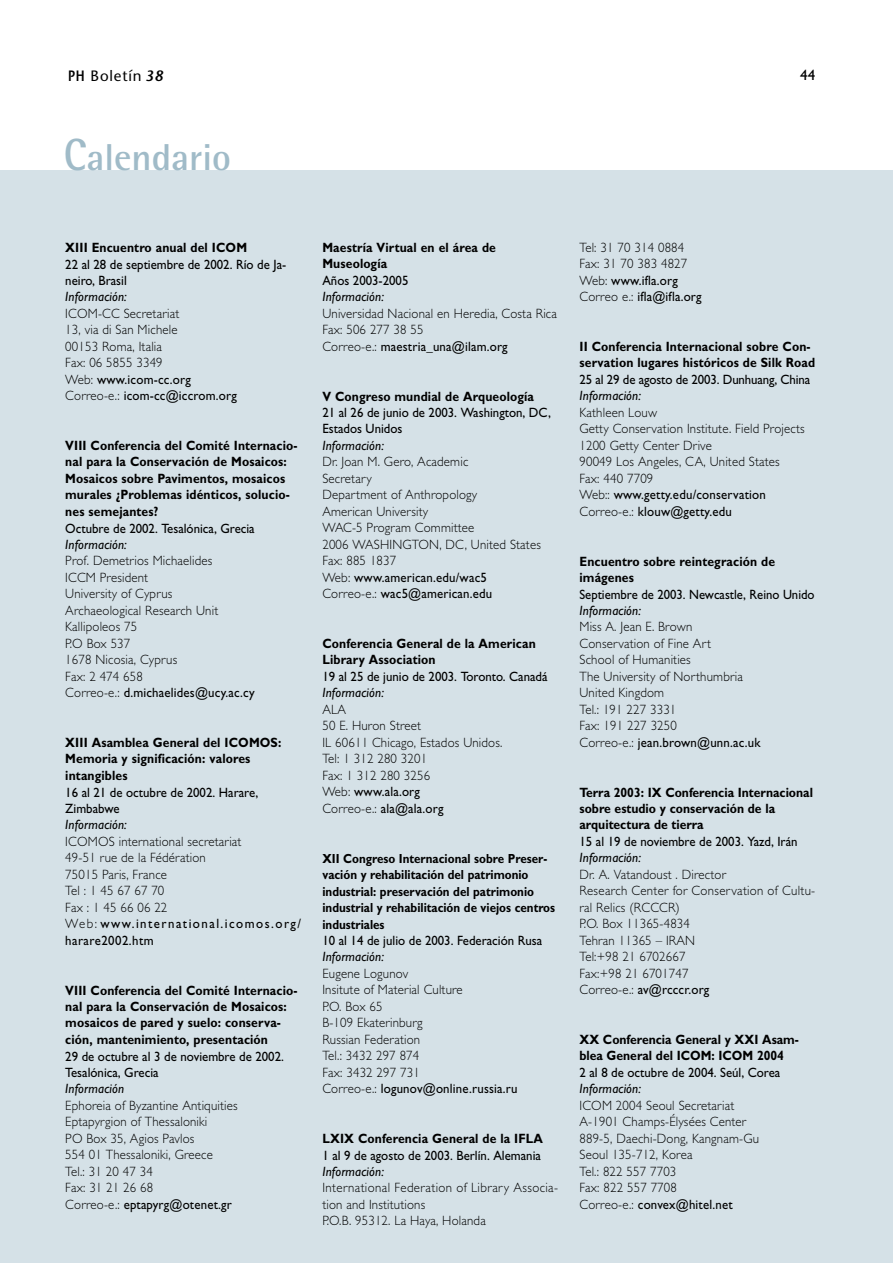
<style>
.page{position:relative;width:893px;height:1263px;background:#fff}
.page>*{position:absolute;margin:0;border:0;box-sizing:border-box;transform-origin:0 0}
.t1{font:700 37.5px "Rotis Semi Sans";color:#a0bbc8}
.t2{font:15px "Stone Sans";letter-spacing:.055em;color:#000}
.t3{font:15px "Gill Sans";color:#000}
.t4{font:300 13.5px/16.5px "Gill Sans";letter-spacing:.015em;color:#000;scale:.95 1}
.t5{font:700 13.5px/16.5px "Gill Sans";letter-spacing:.01em;color:#000;scale:.9 1}
.t6{font:13.5px/16.5px "Gill Sans";color:#000;scale:.95 1}
.t7{font:italic 13.5px "Gill Sans";letter-spacing:.015em;color:#000;scale:.95 1}
.t8{font:300 13.5px/16.5px "Gill Sans";letter-spacing:.035em;color:#000;scale:.95 1}
.t9{font:13.5px "Gill Sans";color:#000;scale:.94 1}
.t10{font:700 13.2px/16.5px "Gill Sans";color:#000;scale:.88 1}
.s1{font-weight:600}
.s2{font-weight:600;font-style:italic}
.s3{font-size:45px}
.s4{font-weight:400}
</style>
<div class="page">
<div style="left:0;top:170px;width:892px;height:1093px;background:#d5e1e7"></div>
<p class="t2" style="left:68px;top:71px;width:97px"><span class="s1">PH</span> Boletín <span class="s2">38</span></p>
<p class="t3" style="left:800px;top:69px;width:16px">44</p>
<h1 class="t1" style="left:64px;top:144px;width:169px"><span class="s3">C</span>alendario</h1>
<p class="t5" style="left:65px;top:241px;width:203px">XIII Encuentro anual del ICOM</p>
<p class="t6" style="left:65px;top:257px;width:234px">22 al 28 de septiembre de 2002. Río de Ja&shy;neiro, Brasil</p>
<p class="t7" style="left:65px;top:292px;width:66px">Información:</p>
<p class="t4" style="left:65px;top:307px;width:182px">ICOM-CC Secretariat<br>13, via di San Michele<br>00153 Roma, Italia<br>Fax: 06 5855 3349<br>Web: <span class="s4">www.icom-cc.org<br></span>Correo-e.: <span class="s4">icom-cc@iccrom.org</span></p>
<p class="t5" style="left:65px;top:439px;width:259px">VIII Conferencia del Comité Internacio&shy;nal para la Conservación de Mosaicos:<br>Mosaicos sobre Pavimentos, mosaicos murales ¿Problemas idénticos, solucio&shy;nes semejantes?</p>
<p class="t6" style="left:65px;top:521px;width:201px">Octubre de 2002. Tesalónica, Grecia</p>
<p class="t7" style="left:65px;top:539px;width:66px">Información:</p>
<p class="t4" style="left:65px;top:554px;width:201px">Prof. Demetrios Michaelides<br>ICCM President<br>University of Cyprus<br>Archaeological Research Unit<br>Kallipoleos 75<br>P.O Box 537<br>1678 Nicosia, Cyprus<br>Fax: 2 474 658<br>Correo-e.: <span class="s4">d.michaelides@ucy.ac.cy</span></p>
<p class="t5" style="left:65px;top:736px;width:241px">XIII Asamblea General del ICOMOS:<br>Memoria y significación: valores intangibles</p>
<p class="t6" style="left:65px;top:785px;width:204px">16 al 21 de octubre de 2002. Harare,<br>Zimbabwe</p>
<p class="t7" style="left:65px;top:820px;width:66px">Información:</p>
<p class="t4" style="left:65px;top:835px;width:250px">ICOMOS international secretariat<br>49-51 rue de la Fédération<br>75015 Paris, France<br>Tel : 1 45 67 67 70<br>Fax : 1 45 66 06 22<br>Web: <span class="s4">www.international.icomos.org/ harare2002.htm</span></p>
<p class="t5" style="left:65px;top:983px;width:259px">VIII Conferencia del Comité Internacio&shy;nal para la Conservación de Mosaicos: mosaicos de pared y suelo: conserva&shy;ción, mantenimiento, presentación</p>
<p class="t6" style="left:65px;top:1049px;width:231px">29 de octubre al 3 de noviembre de 2002.<br>Tesalónica, Grecia</p>
<p class="t7" style="left:65px;top:1084px;width:63px">Información</p>
<p class="t4" style="left:65px;top:1099px;width:183px">Ephoreia of Byzantine Antiquities<br>Eptapyrgion of Thessaloniki<br>PO Box 35, Agios Pavlos<br>554 01 Thessaloniki, Greece<br>Tel.: 31 20 47 34<br>Fax: 31 21 26 68<br>Correo-e.: <span class="s4">eptapyrg@otenet.gr</span></p>
<p class="t5" style="left:322px;top:241px;width:194px">Maestría Virtual en el área de<br>Museología</p>
<p class="t6" style="left:322px;top:274px;width:92px">Años 2003-2005</p>
<p class="t7" style="left:322px;top:292px;width:66px">Información:</p>
<p class="t4" style="left:322px;top:307px;width:248px">Universidad Nacional en Heredia, Costa Rica<br>Fax: 506 277 38 55<br>Correo-e.: <span class="s4">maestria_una@ilam.org</span></p>
<p class="t5" style="left:322px;top:389px;width:237px">V Congreso mundial de Arqueología</p>
<p class="t6" style="left:322px;top:406px;width:242px">21 al 26 de junio de 2003. Washington, DC,<br>Estados Unidos</p>
<p class="t7" style="left:322px;top:440px;width:66px">Información:</p>
<p class="t4" style="left:322px;top:455px;width:231px">Dr. Joan M. Gero, Academic<br>Secretary<br>Department of Anthropology<br>American University<br>WAC-5 Program Committee<br>2006 WASHINGTON, DC, United States<br>Fax: 885 1837<br>Web: <span class="s4">www.american.edu/wac5<br></span>Correo-e.: <span class="s4">wac5@american.edu</span></p>
<p class="t5" style="left:322px;top:637px;width:238px">Conferencia General de la American<br>Library Association</p>
<p class="t6" style="left:322px;top:670px;width:238px">19 al 25 de junio de 2003. Toronto. Canadá</p>
<p class="t7" style="left:322px;top:688px;width:66px">Información:</p>
<p class="t4" style="left:322px;top:703px;width:191px">ALA<br>50 E. Huron Street<br>IL 60611 Chicago, Estados Unidos.<br>Tel: 1 312 280 3201<br>Fax: 1 312 280 3256<br>Web: <span class="s4">www.ala.org<br></span>Correo-e.: <span class="s4">ala@ala.org</span></p>
<p class="t10" style="left:322px;top:851px;width:266px">XII Congreso Internacional sobre Preser&shy;vación y rehabilitación del patrimonio industrial: preservación del patrimonio industrial y rehabilitación de viejos centros industriales</p>
<p class="t6" style="left:322px;top:934px;width:233px">10 al 14 de julio de 2003. Federación Rusa</p>
<p class="t7" style="left:322px;top:952px;width:66px">Información:</p>
<p class="t4" style="left:322px;top:967px;width:207px">Eugene Logunov<br>Insitute of Material Culture<br>P.O. Box 65<br>B-109 Ekaterinburg<br>Russian Federation<br>Tel.: 3432 297 874<br>Fax: 3432 297 731<br>Correo-e.: <span class="s4">logunov@online.russia.ru</span></p>
<p class="t5" style="left:322px;top:1132px;width:247px">LXIX Conferencia General de la IFLA</p>
<p class="t6" style="left:322px;top:1148px;width:231px">1 al 9 de agosto de 2003. Berlín. Alemania</p>
<p class="t7" style="left:322px;top:1166px;width:66px">Información:</p>
<p class="t8" style="left:322px;top:1181px;width:250px">International Federation of Library Associa&shy;tion and Institutions<br>P.O.B. 95312. La Haya, Holanda</p>
<p class="t4" style="left:579px;top:241px;width:130px">Tel: 31 70 314 0884<br>Fax: 31 70 383 4827<br>Web: <span class="s4">www.ifla.org<br></span>Correo e.: <span class="s4">ifla@ifla.org</span></p>
<p class="t5" style="left:579px;top:340px;width:263px">II Conferencia Internacional sobre Con&shy;servation lugares históricos de Silk Road</p>
<p class="t6" style="left:579px;top:373px;width:244px">25 al 29 de agosto de 2003. Dunhuang, China</p>
<p class="t7" style="left:579px;top:391px;width:66px">Información:</p>
<p class="t4" style="left:579px;top:406px;width:238px">Kathleen Louw<br>Getty Conservation Institute. Field Projects<br>1200 Getty Center Drive<br>90049 Los Angeles, CA, United States<br>Fax: 440 7709<br>Web:: <span class="s4">www.getty.edu/conservation<br></span>Correo-e.: <span class="s4">klouw@getty.edu</span></p>
<p class="t5" style="left:579px;top:554px;width:219px">Encuentro sobre reintegración de imágenes</p>
<p class="t9" style="left:579px;top:589px;width:251px">Septiembre de 2003. Newcastle, Reino Unido</p>
<p class="t7" style="left:579px;top:605px;width:66px">Información:</p>
<p class="t4" style="left:579px;top:620px;width:192px">Miss A. Jean E. Brown<br>Conservation of Fine Art<br>School of Humanities<br>The University of Northumbria<br>United Kingdom<br>Tel.: 191 227 3331<br>Fax: 191 227 3250<br>Correo-e.: <span class="s4">jean.brown@unn.ac.uk</span></p>
<p class="t5" style="left:579px;top:785px;width:261px">Terra 2003: IX Conferencia Internacional sobre estudio y conservación de la arquitectura de tierra</p>
<p class="t6" style="left:579px;top:835px;width:231px">15 al 19 de noviembre de 2003. Yazd, Irán</p>
<p class="t7" style="left:579px;top:853px;width:66px">Información:</p>
<p class="t4" style="left:579px;top:868px;width:250px">Dr. A. Vatandoust . Director<br>Research Center for Conservation of Cultu&shy;ral Relics (RCCCR)<br>P.O. Box 11365-4834<br>Tehran 11365 – IRAN<br>Tel:+98 21 6702667<br>Fax:+98 21 6701747<br>Correo-e.: <span class="s4">av@rcccr.org</span></p>
<p class="t5" style="left:579px;top:1033px;width:245px">XX Conferencia General y XXI Asam&shy;blea General del ICOM: ICOM 2004</p>
<p class="t6" style="left:579px;top:1066px;width:213px">2 al 8 de octubre de 2004. Seúl, Corea</p>
<p class="t7" style="left:579px;top:1084px;width:66px">Información:</p>
<p class="t4" style="left:579px;top:1099px;width:190px">ICOM 2004 Seoul Secretariat<br>A-1901 Champs-Élysées Center<br>889-5, Daechi-Dong, Kangnam-Gu<br>Seoul 135-712, Korea<br>Tel.: 822 557 7703<br>Fax: 822 557 7708<br>Correo-e.: <span class="s4">convex@hitel.net</span></p>
</div>
